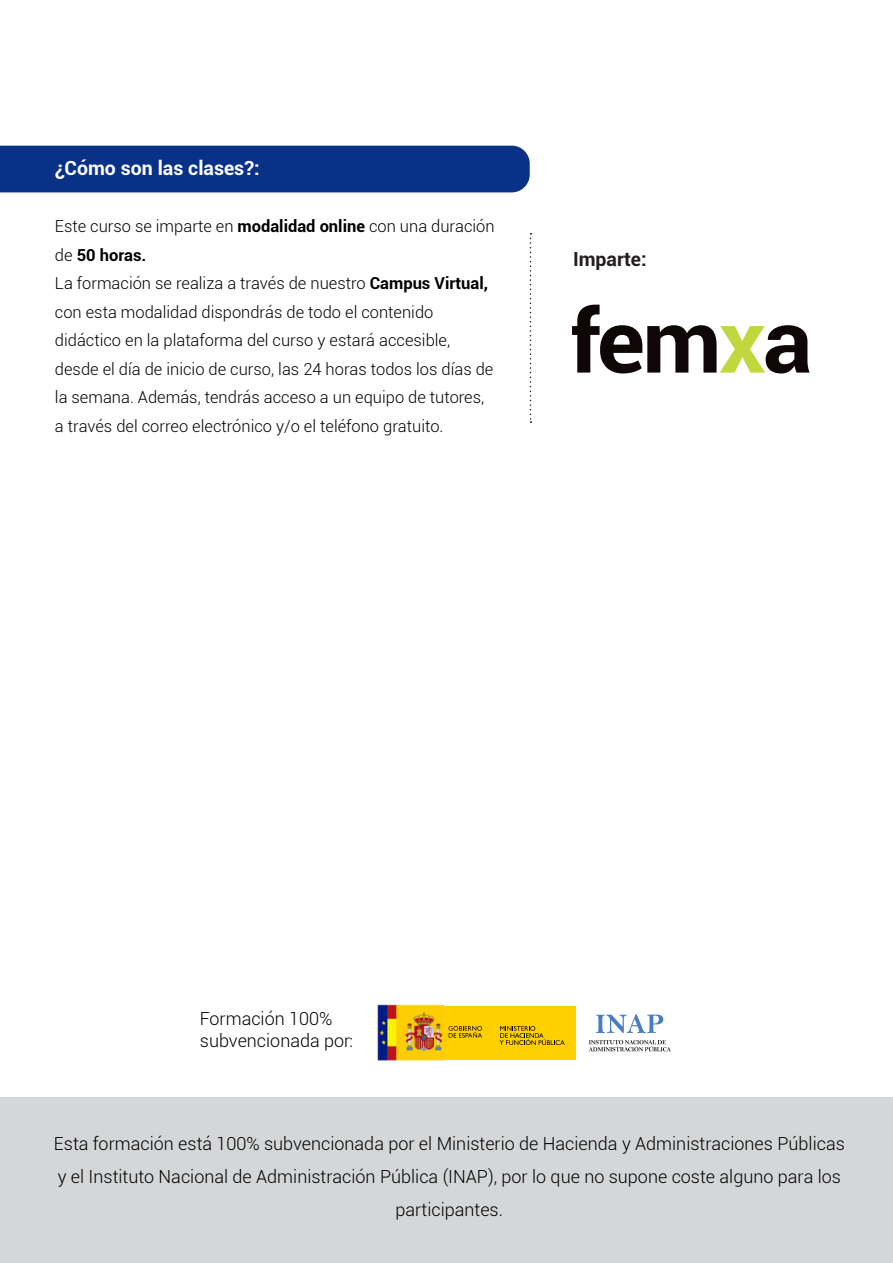
<style>
.page{position:relative;width:893px;height:1263px;background:#fff}
.page>*{position:absolute;margin:0;border:0;box-sizing:border-box;transform-origin:0 0}
.t1{font:700 19.5px "Roboto";color:#fff}
.t2{font:700 19.5px "Roboto";color:#231f20}
.t3{font:300 18px/33px "Roboto";color:#000;text-align:center}
.t4{font:300 16.5px/28.5px "Roboto";color:#000}
.s1{font-weight:700}
</style>
<div class="page">
<div style="left:0;top:146px;width:530px;height:46px;background:#0a3188"></div>
<div style="left:0;top:1098px;width:893px;height:165px;background:#d5d6d8"></div>
<svg style="left:530px;top:233px;width:1px;height:190px"></svg>
<div style="left:397px;top:1006px;width:94px;height:53px;background:#ffcf00"></div>
<div style="left:491px;top:1006px;width:85px;height:53px;background:#ffcf00"></div>
<svg style="left:500px;top:1026px;width:65px;height:19px"></svg>
<svg style="left:448px;top:1026px;width:34px;height:12px"></svg>
<svg style="left:596px;top:1014px;width:67px;height:19px"></svg>
<svg style="left:589px;top:1040px;width:82px;height:11px"></svg>
<img style="left:377px;top:1005px;width:67px;height:55px">
<svg style="left:572px;top:305px;width:238px;height:68px"></svg>
<p class="t1" style="left:55px;top:154px;width:206px">¿Cómo son las clases?:</p>
<p class="t4" style="left:55px;top:211px;width:441px">Este curso se imparte en <span class="s1">modalidad online</span> con una duración de <span class="s1">50 horas.</span></p>
<p class="t4" style="left:55px;top:268px;width:440px">La formación se realiza a través de nuestro <span class="s1">Campus Virtual, </span>con esta modalidad dispondrás de todo el contenido didáctico en la plataforma del curso y estará accesible, desde el día de inicio de curso, las 24 horas todos los días de la semana. Además, tendrás acceso a un equipo de tutores, a través del correo electrónico y/o el teléfono gratuito.</p>
<p class="t2" style="left:573px;top:245px;width:75px">Imparte:</p>
<p class="t3" style="left:200px;top:1001px;width:134px">Formación 100%</p>
<p class="t3" style="left:200px;top:1024px;width:155px">subvencionada por:</p>
<p class="t3" style="left:54px;top:1126px;width:792px">Esta formación está 100% subvencionada por el Ministerio de Hacienda y Administraciones Públicas y el Instituto Nacional de Administración Pública (INAP), por lo que no supone coste alguno para los participantes.</p>
</div>
